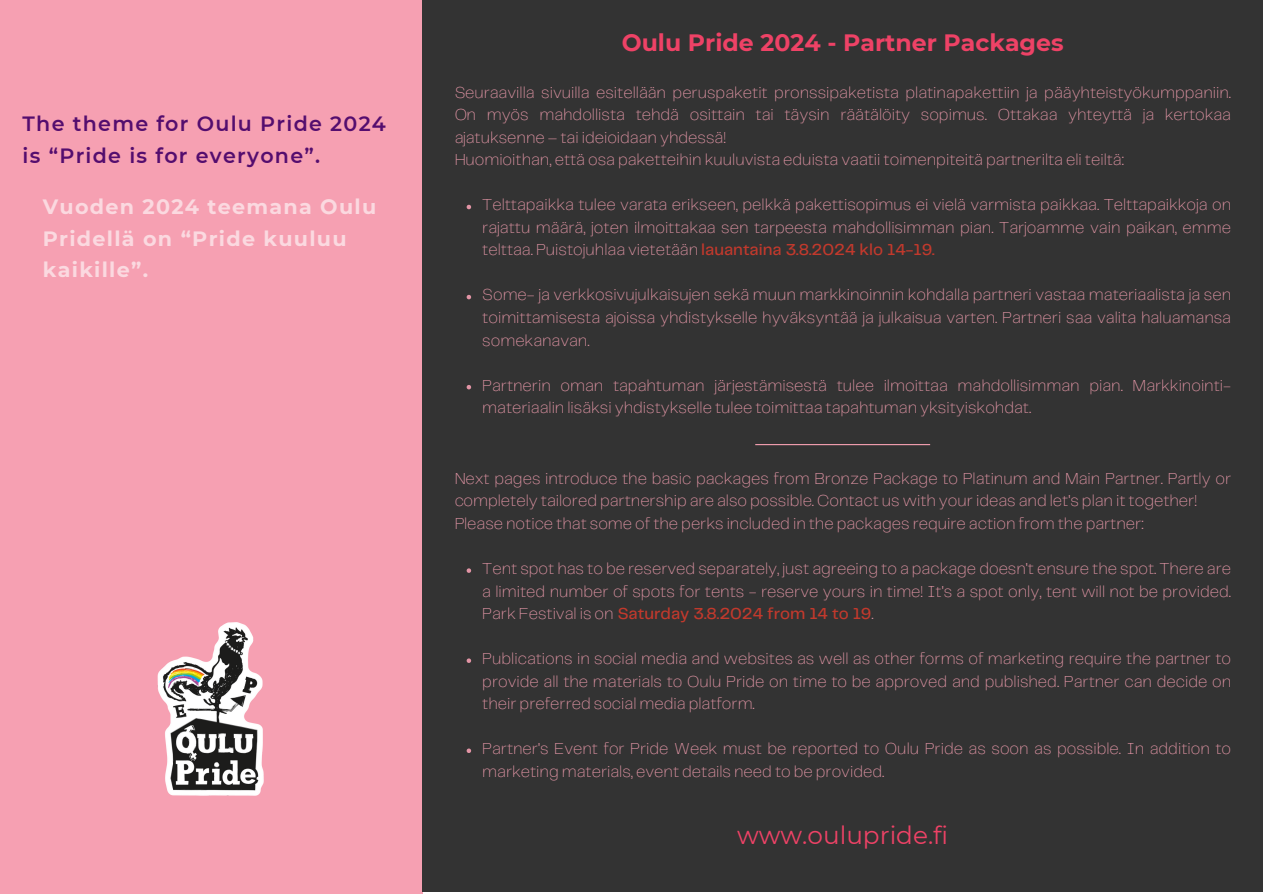
<style>
.page{position:relative;width:1263px;height:894px;background:#fff}
.page>*{position:absolute;margin:0;border:0;box-sizing:border-box;transform-origin:0 0}
.t1{font:24.75px "Montserrat";color:#ee4266}
.t2{font:700 23.7px "Montserrat";color:#ee4266}
.t3{font:700 20.7px/31.5px "Montserrat";letter-spacing:.06em;color:#fbd9e0}
.t4{font:600 20.55px/31.5px "Montserrat";letter-spacing:.06em;color:#540d6e}
.t5{font:200 16.5px/22.5px "Telegraf";color:#f6a0b2}
.s1{font-weight:500;color:#d33a2c}
</style>
<div class="page">
<div style="left:0;top:0;width:422px;height:893px;background:#f6a0b2"></div>
<div style="left:422px;top:0;width:840px;height:891px;background:#333"></div>
<img style="left:157px;top:622px;width:107px;height:174px">
<svg style="left:467px;top:568px;width:4px;height:4px"></svg>
<svg style="left:467px;top:658px;width:4px;height:4px"></svg>
<svg style="left:467px;top:748px;width:4px;height:4px"></svg>
<hr style="left:755px;top:444px;width:175px;height:1px;background:#f6a0b2">
<svg style="left:467px;top:205px;width:4px;height:4px"></svg>
<svg style="left:467px;top:295px;width:4px;height:4px"></svg>
<svg style="left:467px;top:385px;width:4px;height:4px"></svg>
<h1 class="t4" style="left:23px;top:108px;width:365px">The theme for Oulu Pride 2024 is “Pride is for everyone”.</h1>
<p class="t3" style="left:43px;top:191px;width:335px">Vuoden 2024 teemana Oulu<br>Pridellä on “Pride kuuluu kaikille”.</p>
<h3 class="t2" style="left:622px;top:28px;width:443px">Oulu Pride 2024 - Partner Packages</h3>
<p class="t5" style="left:454px;top:82px;width:778px">Seuraavilla sivuilla esitellään peruspaketit pronssipaketista platinapakettiin ja pääyhteistyökumppaniin.<br>On myös mahdollista tehdä osittain tai täysin räätälöity sopimus. Ottakaa yhteyttä ja kertokaa ajatuksenne – tai ideioidaan yhdessä!<br>Huomioithan, että osa paketteihin kuuluvista eduista vaatii toimenpiteitä partnerilta eli teiltä:</p>
<p class="t5" style="left:482px;top:194px;width:750px;text-align:justify">Telttapaikka tulee varata erikseen, pelkkä pakettisopimus ei vielä varmista paikkaa. Telttapaikkoja on rajattu määrä, joten ilmoittakaa sen tarpeesta mahdollisimman pian. Tarjoamme vain paikan, emme telttaa. Puistojuhlaa vietetään <span class="s1">lauantaina 3.8.2024 klo 14-19.</span></p>
<p class="t5" style="left:482px;top:284px;width:750px;text-align:justify">Some- ja verkkosivujulkaisujen sekä muun markkinoinnin kohdalla partneri vastaa materiaalista ja sen toimittamisesta ajoissa yhdistykselle hyväksyntää ja julkaisua varten. Partneri saa valita haluamansa somekanavan.</p>
<p class="t5" style="left:482px;top:374px;width:750px">Partnerin oman tapahtuman järjestämisestä tulee ilmoittaa mahdollisimman pian. Markkinointi&shy;materiaalin lisäksi yhdistykselle tulee toimittaa tapahtuman yksityiskohdat.</p>
<p class="t5" style="left:454px;top:468px;width:778px">Next pages introduce the basic packages from Bronze Package to Platinum and Main Partner. Partly or completely tailored partnership are also possible. Contact us with your ideas and let's plan it together!<br>Please notice that some of the perks included in the packages require action from the partner:</p>
<p class="t5" style="left:482px;top:558px;width:750px;text-align:justify">Tent spot has to be reserved separately, just agreeing to a package doesn't ensure the spot. There are a limited number of spots for tents - reserve yours in time! It's a spot only, tent will not be provided.<br>Park Festival is on <span class="s1">Saturday 3.8.2024 from 14 to 19</span>.</p>
<p class="t5" style="left:482px;top:648px;width:750px;text-align:justify">Publications in social media and websites as well as other forms of marketing require the partner to provide all the materials to Oulu Pride on time to be approved and published. Partner can decide on their preferred social media platform.</p>
<p class="t5" style="left:482px;top:738px;width:750px">Partner's Event for Pride Week must be reported to Oulu Pride as soon as possible. In addition to marketing materials, event details need to be provided.</p>
<p class="t1" style="left:737px;top:819px;width:213px">www.oulupride.fi</p>
</div>
